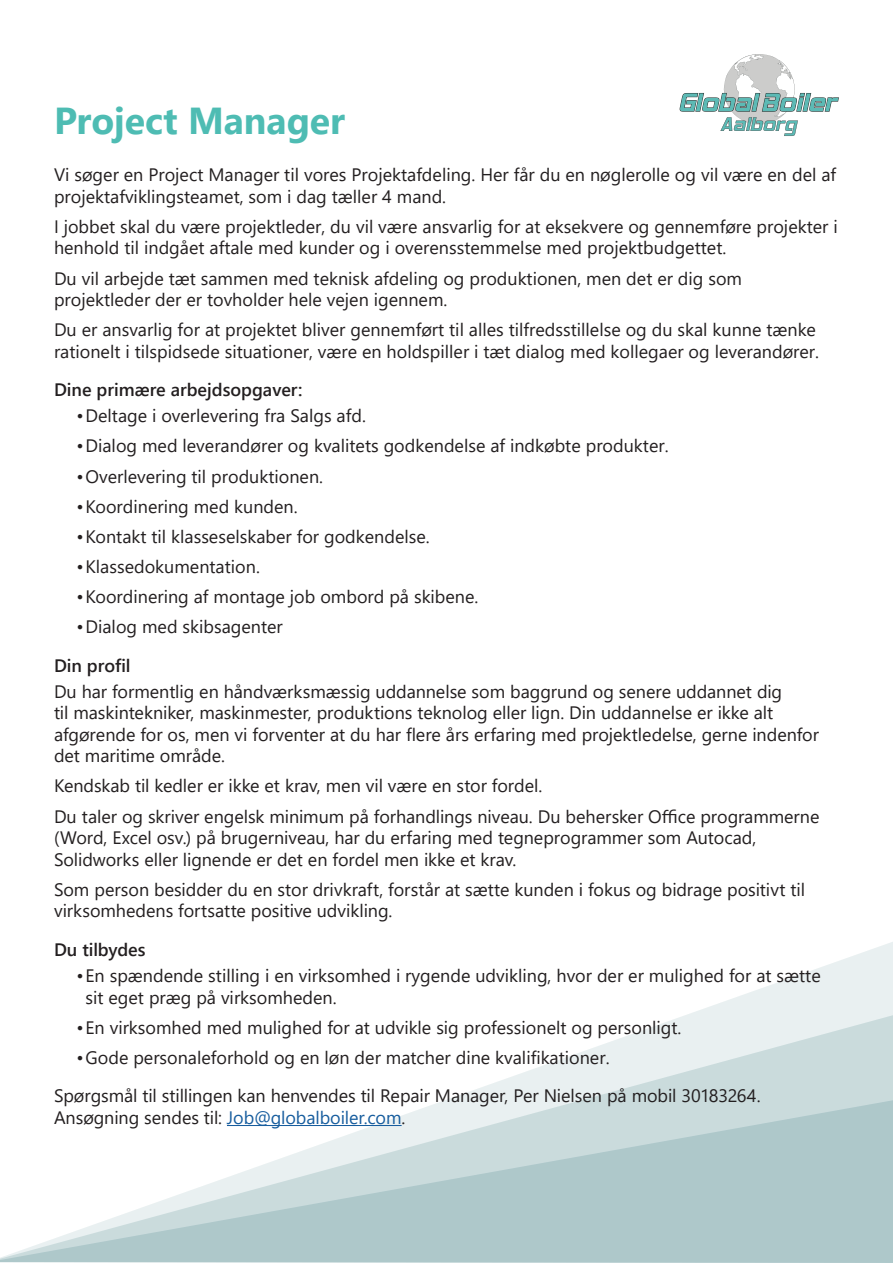
<style>
.page{position:relative;width:893px;height:1263px;background:#fff}
.page>*{position:absolute;margin:0;border:0;box-sizing:border-box;transform-origin:0 0}
.t1{font:700 37.5px "Segoe UI";color:#4ebcb3}
.Body_fat{font:18px/21.6px "Segoe UI";color:#231f20}
.Body{font:18px/21.6px "Segoe UI";letter-spacing:-.005em;color:#231f20}
.Body_fat-2{font:600 18px "Segoe UI";color:#231f20}
.Body-2{font:600 18px "Segoe UI";letter-spacing:-.005em;color:#231f20}
.s1{color:#175d9e}
</style>
<div class="page">
<svg style="left:701px;top:942px;width:192px;height:68px"></svg>
<svg style="left:455px;top:1010px;width:438px;height:87px"></svg>
<svg style="left:0;top:1097px;width:893px;height:166px"></svg>
<hr style="left:227px;top:1125px;width:175px;height:1px;background:#175d9e">
<svg style="left:680px;top:54px;width:159px;height:82px"></svg>
<p class="t1" style="left:54px;top:85px;width:293px">Project Manager</p>
<p class="Body_fat" style="left:54px;top:162px;width:784px">Vi søger en Project Manager til vores Projektafdeling. Her får du en nøglerolle og vil være en del af projektafviklingsteamet, som i dag tæller 4 mand.</p>
<p class="Body_fat" style="left:54px;top:214px;width:785px">I jobbet skal du være projektleder, du vil være ansvarlig for at eksekvere og gennemføre projekter i henhold til indgået aftale med kunder og i overensstemmelse med projektbudgettet.</p>
<p class="Body_fat" style="left:54px;top:266px;width:690px">Du vil arbejde tæt sammen med teknisk afdeling og produktionen, men det er dig som projektleder der er tovholder hele vejen igennem.</p>
<p class="Body_fat" style="left:54px;top:317px;width:767px">Du er ansvarlig for at projektet bliver gennemført til alles tilfredsstillelse og du skal kunne tænke rationelt i tilspidsede situationer, være en holdspiller i tæt dialog med kollegaer og leverandører.</p>
<p class="Body_fat-2" style="left:54px;top:373px;width:250px">Dine primære arbejdsopgaver:</p>
<p class="Body_fat" style="left:76px;top:403px;width:291px">•Deltage i overlevering fra Salgs afd.</p>
<p class="Body_fat" style="left:76px;top:434px;width:594px">•Dialog med leverandører og kvalitets godkendelse af indkøbte produkter.</p>
<p class="Body_fat" style="left:76px;top:464px;width:248px">•Overlevering til produktionen.</p>
<p class="Body_fat" style="left:76px;top:494px;width:223px">•Koordinering med kunden.</p>
<p class="Body_fat" style="left:76px;top:524px;width:355px">•Kontakt til klasseselskaber for godkendelse.</p>
<p class="Body_fat" style="left:76px;top:554px;width:185px">•Klassedokumentation.</p>
<p class="Body_fat" style="left:76px;top:584px;width:403px">•Koordinering af montage job ombord på skibene.</p>
<p class="Body_fat" style="left:76px;top:614px;width:208px">•Dialog med skibsagenter</p>
<p class="Body_fat-2" style="left:54px;top:648px;width:78px">Din profil</p>
<p class="Body_fat" style="left:54px;top:679px;width:766px">Du har formentlig en håndværksmæssig uddannelse som baggrund og senere uddannet dig<br>til maskintekniker, maskinmester, produktions teknolog eller lign. Din uddannelse er ikke alt afgørende for os, men vi forventer at du har flere års erfaring med projektledelse, gerne indenfor det maritime område.</p>
<p class="Body_fat" style="left:54px;top:774px;width:490px">Kendskab til kedler er ikke et krav, men vil være en stor fordel.</p>
<p class="Body_fat" style="left:54px;top:804px;width:767px">Du taler og skriver engelsk minimum på forhandlings niveau. Du behersker Office programmerne (Word, Excel osv.) på brugerniveau, har du erfaring med tegneprogrammer som Autocad,<br>Solidworks eller lignende er det en fordel men ikke et krav.</p>
<p class="Body_fat" style="left:54px;top:877px;width:753px">Som person besidder du en stor drivkraft, forstår at sætte kunden i fokus og bidrage positivt til virksomhedens fortsatte positive udvikling.</p>
<p class="Body-2" style="left:54px;top:933px;width:93px">Du tilbydes</p>
<p class="Body_fat" style="left:86px;top:963px;width:737px;text-indent:-9px">•En spændende stilling i en virksomhed i rygende udvikling, hvor der er mulighed for at sætte sit eget præg på virksomheden.</p>
<p class="Body_fat" style="left:76px;top:1015px;width:606px">•En virksomhed med mulighed for at udvikle sig professionelt og personligt.</p>
<p class="Body_fat" style="left:76px;top:1045px;width:535px">•Gode personaleforhold og en løn der matcher dine kvalifikationer.</p>
<p class="Body" style="left:54px;top:1083px;width:708px">Spørgsmål til stillingen kan henvendes til Repair Manager, Per Nielsen på mobil 30183264.<br>Ansøgning sendes til: <span class="s1">Job@globalboiler.com</span>.</p>
</div>
